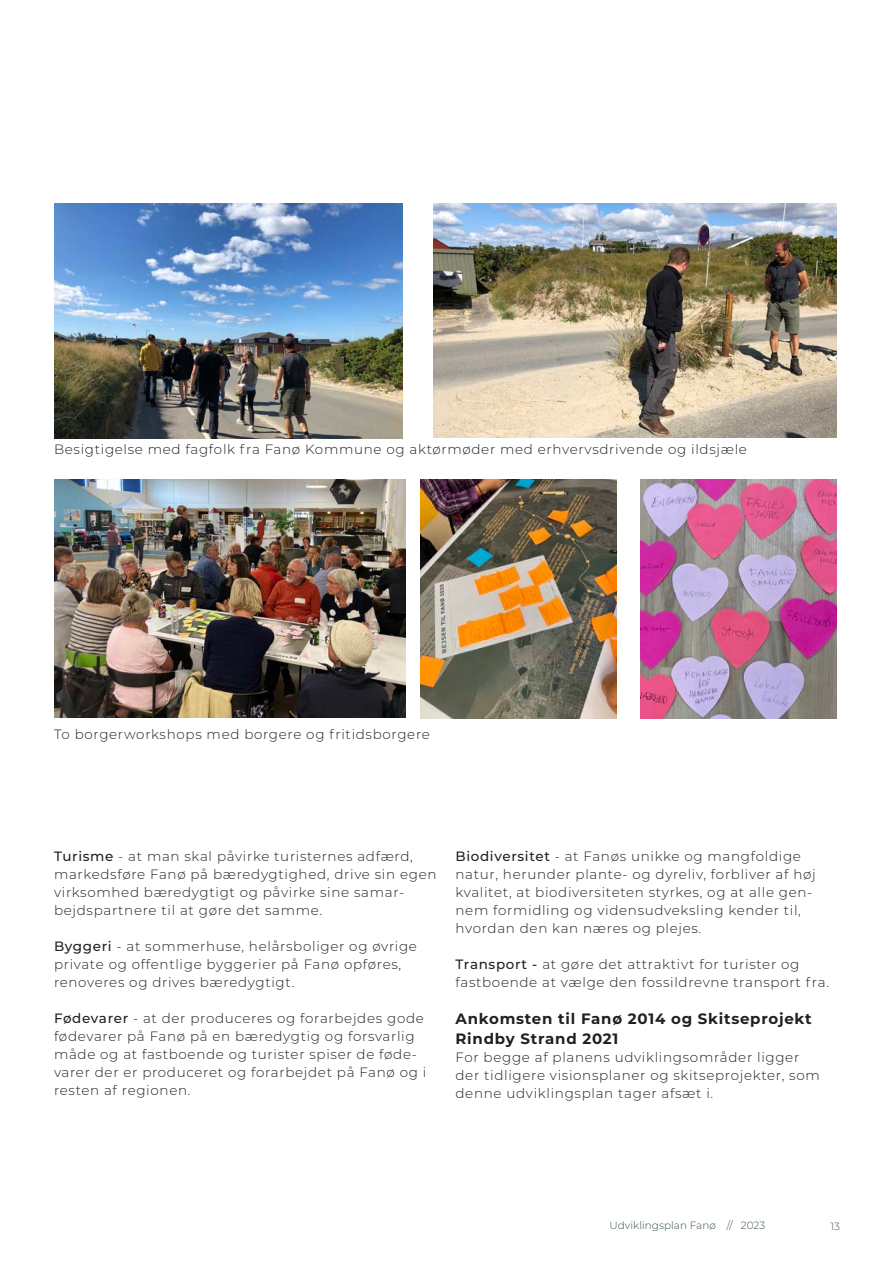
<style>
.page{position:relative;width:893px;height:1263px;background:#fff}
.page>*{position:absolute;margin:0;border:0;box-sizing:border-box;transform-origin:0 0}
.Fremhævet_tekst_str{font:700 15px/19.5px "Montserrat";letter-spacing:.05em;color:#231f20}
.Brødtekst{font:300 13.5px/18px "Montserrat";letter-spacing:.05em;color:#231f20}
.t1{font:300 10.5px "Montserrat";color:#385158}
.s1{font-weight:500}
</style>
<div class="page">
<img style="left:54px;top:203px;width:348px;height:236px">
<img style="left:420px;top:480px;width:196px;height:239px">
<img style="left:640px;top:480px;width:196px;height:239px">
<img style="left:54px;top:480px;width:352px;height:238px">
<img style="left:434px;top:203px;width:402px;height:235px">
<p class="Brødtekst" style="left:54px;top:440px;width:694px">Besigtigelse med fagfolk fra Fanø Kommune og aktørmøder med erhvervsdrivende og ildsjæle</p>
<p class="Brødtekst" style="left:54px;top:724px;width:377px">To borgerworkshops med borgere og fritidsborgere</p>
<p class="Brødtekst" style="left:54px;top:846px;width:384px"><span class="s1">Turisme</span> - at man skal påvirke turisternes adfærd, markedsføre Fanø på bæredygtighed, drive sin egen virksomhed bæredygtigt og påvirke sine samar&shy;bejdspartnere til at gøre det samme.</p>
<p class="Brødtekst" style="left:54px;top:936px;width:364px"><span class="s1">Byggeri</span> - at sommerhuse, helårsboliger og øvrige private og offentlige byggerier på Fanø opføres, renoveres og drives bæredygtigt.</p>
<p class="Brødtekst" style="left:54px;top:1008px;width:374px"><span class="s1">Fødevarer</span> - at der produceres og forarbejdes gode fødevarer på Fanø på en bæredygtig og forsvarlig måde og at fastboende og turister spiser de føde&shy;varer der er produceret og forarbejdet på Fanø og i resten af regionen.</p>
<p class="Brødtekst" style="left:455px;top:846px;width:362px"><span class="s1">Biodiversitet</span> - at Fanøs unikke og mangfoldige natur, herunder plante- og dyreliv, forbliver af høj kvalitet, at biodiversiteten styrkes, og at alle gen&shy;nem formidling og vidensudveksling kender til, hvordan den kan næres og plejes.</p>
<p class="Brødtekst" style="left:455px;top:954px;width:375px"><span class="s1">Transport -</span> at gøre det attraktivt for turister og fastboende at vælge den fossildrevne transport fra.</p>
<p class="Fremhævet_tekst_str" style="left:455px;top:1008px;width:358px">Ankomsten til Fanø 2014 og Skitseprojekt<br>Rindby Strand 2021</p>
<p class="Brødtekst" style="left:455px;top:1047px;width:366px">For begge af planens udviklingsområder ligger der tidligere visionsplaner og skitseprojekter, som denne udviklingsplan tager afsæt i.</p>
<p class="t1" style="left:609px;top:1218px;width:157px">Udviklingsplan Fanø // 2023</p>
<p class="t1" style="left:830px;top:1219px;width:11px">13</p>
</div>
